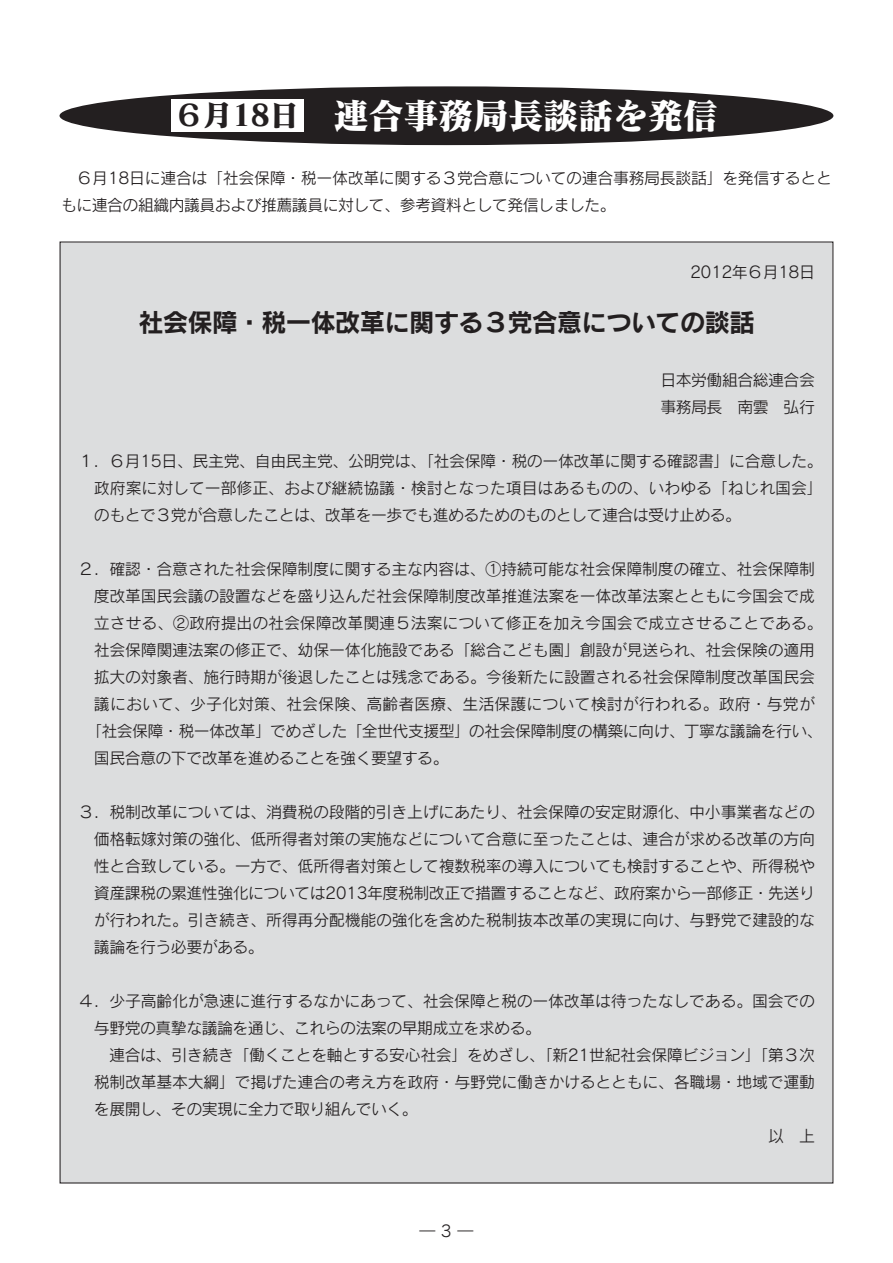
<style>
.page{position:relative;width:893px;height:1263px;background:#fff}
.page>*{position:absolute;margin:0;border:0;box-sizing:border-box;transform-origin:0 0}
.t1{font:36.15px "Matisse Pro EB";letter-spacing:-.035em;color:#fff}
.t2{font:25.5px "Rodin Pro B";letter-spacing:-.035em;color:#231f20}
.t3{font:15.9px/27px "Rodin Pro M";letter-spacing:-.02em;color:#231f20}
.t4{font:15.9px "Rodin Pro M";letter-spacing:.005em;color:#231f20}
.s1{font-size:29.7px;color:#231f20}
</style>
<div class="page">
<div style="left:61px;top:243px;width:771px;height:939px;background:#dcddde"></div>
<div style="left:60px;top:86px;width:773px;height:59px;background:#231f20;border-radius:50%"></div>
<div style="left:171px;top:100px;width:132px;height:32px;background:#fff"></div>
<h1 class="t1" style="left:174px;top:102px;width:546px"><span class="s1">６月18日</span> 連合事務局長談話を発信</h1>
<p class="t3" style="left:61px;top:166px;width:772px;text-indent:16px">６月18日に連合は「社会保障・税一体改革に関する３党合意についての連合事務局長談話」を発信するとともに連合の組織内議員および推薦議員に対して、参考資料として発信しました。</p>
<p class="t3" style="left:690px;top:261px;width:126px">2012年６月18日</p>
<h2 class="t2" style="left:138px;top:313px;width:618px">社会保障・税一体改革に関する３党合意についての談話</h2>
<p class="t3" style="left:660px;top:369px;width:156px">日本労働組合総連合会事務局長　南雲　弘行</p>
<p class="t3" style="left:94px;top:450px;width:730px;text-align:justify;text-indent:-16px">１．６月15日、民主党、自由民主党、公明党は、「社会保障・税の一体改革に関する確認書」に合意した。政府案に対して一部修正、および継続協議・検討となった項目はあるものの、いわゆる「ねじれ国会」のもとで３党が合意したことは、改革を一歩でも進めるためのものとして連合は受け止める。</p>
<p class="t3" style="left:78px;top:558px;width:738px">２．確認・合意された社会保障制度に関する主な内容は、①持続可能な社会保障制度の確立、社会保障制</p>
<p class="t3" style="left:94px;top:585px;width:722px">度改革国民会議の設置などを盛り込んだ社会保障制度改革推進法案を一体改革法案とともに今国会で成</p>
<p class="t3" style="left:94px;top:612px;width:730px">立させる、②政府提出の社会保障改革関連５法案について修正を加え今国会で成立させることである。</p>
<p class="t3" style="left:94px;top:639px;width:722px">社会保障関連法案の修正で、幼保一体化施設である「総合こども園」創設が見送られ、社会保険の適用</p>
<p class="t3" style="left:94px;top:666px;width:722px">拡大の対象者、施行時期が後退したことは残念である。今後新たに設置される社会保障制度改革国民会</p>
<p class="t4" style="left:94px;top:698px;width:722px">議において、少子化対策、社会保険、高齢者医療、生活保護について検討が行われる。政府・与党が</p>
<p class="t3" style="left:86px;top:720px;width:738px">「社会保障・税一体改革」でめざした「全世代支援型」の社会保障制度の構築に向け、丁寧な議論を行い、</p>
<p class="t3" style="left:94px;top:747px;width:356px">国民合意の下で改革を進めることを強く要望する。</p>
<p class="t3" style="left:94px;top:801px;width:722px;text-align:justify;text-indent:-16px">３．税制改革については、消費税の段階的引き上げにあたり、社会保障の安定財源化、中小事業者などの価格転嫁対策の強化、低所得者対策の実施などについて合意に至ったことは、連合が求める改革の方向性と合致している。一方で、低所得者対策として複数税率の導入についても検討することや、所得税や資産課税の累進性強化については2013年度税制改正で措置することなど、政府案から一部修正・先送りが行われた。引き続き、所得再分配機能の強化を含めた税制抜本改革の実現に向け、与野党で建設的な議論を行う必要がある。</p>
<p class="t3" style="left:94px;top:990px;width:722px;text-indent:-16px">４．少子高齢化が急速に進行するなかにあって、社会保障と税の一体改革は待ったなしである。国会での与野党の真摯な議論を通じ、これらの法案の早期成立を求める。</p>
<p class="t3" style="left:109px;top:1044px;width:707px">連合は、引き続き「働くことを軸とする安心社会」をめざし、「新21世紀社会保障ビジョン」「第３次</p>
<p class="t3" style="left:94px;top:1071px;width:722px">税制改革基本大綱」で掲げた連合の考え方を政府・与野党に働きかけるとともに、各職場・地域で運動</p>
<p class="t3" style="left:94px;top:1098px;width:325px">を展開し、その実現に全力で取り組んでいく。</p>
<p class="t3" style="left:768px;top:1125px;width:48px">以　上</p>
<p class="t3" style="left:420px;top:1220px;width:55px">― 3 ―</p>
</div>
